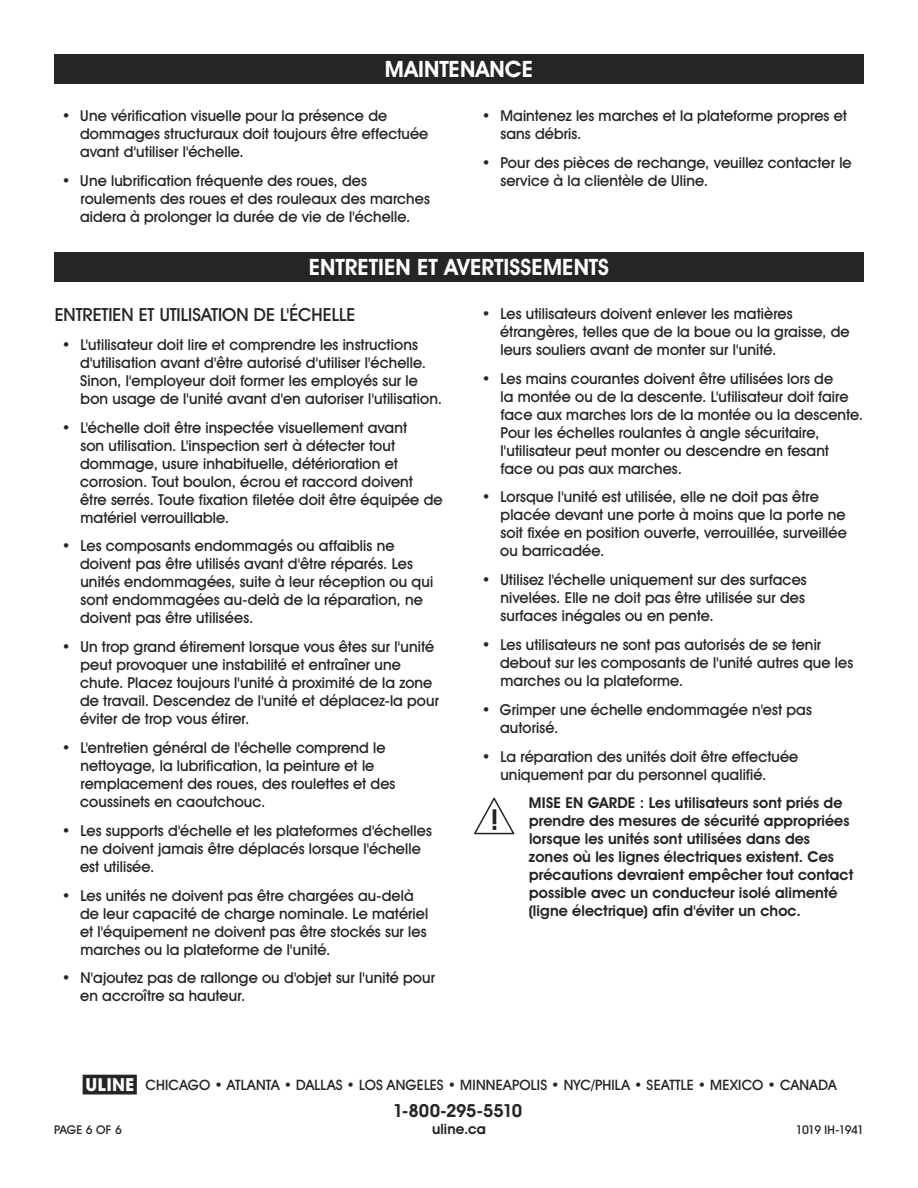
<style>
.page{position:relative;width:918px;height:1188px;background:#fff}
.page>*{position:absolute;margin:0;border:0;box-sizing:border-box;transform-origin:0 0}
.t1{font:700 22.5px "Uline Two Knine";letter-spacing:.005em;color:#fff}
.t2{font:18px "Uline Two Knine";letter-spacing:-.005em;color:#252525}
.t3{font:700 18px "Uline Two Knine";letter-spacing:-.02em;color:#252525}
.t4{font:15px/18px "Uline Two Knine";letter-spacing:.005em;color:#252525}
.t5{font:700 15px/18px "Uline Two Knine";letter-spacing:.005em;color:#252525}
.t6{font:14.25px "Uline Two Knine";letter-spacing:.01em;color:#252525}
.t7{font:700 14.25px "Uline Two Knine";letter-spacing:.01em;color:#252525}
.t8{font:12px "Uline Two Knine";letter-spacing:-.045em;color:#252525}
.s1{font-size:18px}
</style>
<div class="page">
<div style="left:54px;top:54px;width:810px;height:30px;background:#252525"></div>
<div style="left:54px;top:252px;width:810px;height:30px;background:#252525"></div>
<svg style="left:474px;top:798px;width:40px;height:36px"></svg>
<h1 class="t1" style="left:385px;top:56px;width:150px">MAINTENANCE</h1>
<p class="t4" style="left:80px;top:106px;width:350px;text-indent:-18px">• Une vérification visuelle pour la présence de dommages structuraux doit toujours être effectuée avant d'utiliser l'échelle.</p>
<p class="t4" style="left:80px;top:171px;width:351px;text-indent:-18px">• Une lubrification fréquente des roues, des roulements des roues et des rouleaux des marches aidera à prolonger la durée de vie de l'échelle.</p>
<p class="t4" style="left:500px;top:106px;width:348px;text-indent:-19px">• Maintenez les marches et la plateforme propres et sans débris.</p>
<p class="t4" style="left:500px;top:153px;width:353px;text-indent:-19px">• Pour des pièces de rechange, veuillez contacter le service à la clientèle de Uline.</p>
<h1 class="t1" style="left:309px;top:254px;width:302px">ENTRETIEN ET AVERTISSEMENTS</h1>
<p class="t2" style="left:55px;top:304px;width:302px">ENTRETIEN ET UTILISATION DE L'ÉCHELLE</p>
<p class="t4" style="left:80px;top:335px;width:364px;text-indent:-18px">• L'utilisateur doit lire et comprendre les instructions d'utilisation avant d'être autorisé d'utiliser l'échelle.<br>Sinon, l'employeur doit former les employés sur le bon usage de l'unité avant d'en autoriser l'utilisation.</p>
<p class="t4" style="left:80px;top:418px;width:364px;text-indent:-18px">• L'échelle doit être inspectée visuellement avant<br>son utilisation. L'inspection sert à détecter tout dommage, usure inhabituelle, détérioration et corrosion. Tout boulon, écrou et raccord doivent être serrés. Toute fixation filetée doit être équipée de matériel verrouillable.</p>
<p class="t4" style="left:80px;top:537px;width:355px;text-indent:-18px">• Les composants endommagés ou affaiblis ne doivent pas être utilisés avant d'être réparés. Les unités endommagées, suite à leur réception ou qui sont endommagées au-delà de la réparation, ne doivent pas être utilisées.</p>
<p class="t4" style="left:80px;top:638px;width:360px;text-indent:-18px">• Un trop grand étirement lorsque vous êtes sur l'unité peut provoquer une instabilité et entraîner une chute. Placez toujours l'unité à proximité de la zone de travail. Descendez de l'unité et déplacez-la pour éviter de trop vous étirer.</p>
<p class="t4" style="left:80px;top:739px;width:317px;text-indent:-18px">• L'entretien général de l'échelle comprend le nettoyage, la lubrification, la peinture et le remplacement des roues, des roulettes et des coussinets en caoutchouc.</p>
<p class="t4" style="left:80px;top:821px;width:353px;text-indent:-18px">• Les supports d'échelle et les plateformes d'échelles ne doivent jamais être déplacés lorsque l'échelle est utilisée.</p>
<p class="t4" style="left:80px;top:886px;width:350px;text-indent:-18px">• Les unités ne doivent pas être chargées au-delà de leur capacité de charge nominale. Le matériel et l'équipement ne doivent pas être stockés sur les marches ou la plateforme de l'unité.</p>
<p class="t4" style="left:80px;top:969px;width:356px;text-indent:-18px">• N'ajoutez pas de rallonge ou d'objet sur l'unité pour en accroître sa hauteur.</p>
<p class="t4" style="left:500px;top:304px;width:351px;text-indent:-18px">• Les utilisateurs doivent enlever les matières étrangères, telles que de la boue ou la graisse, de leurs souliers avant de monter sur l'unité.</p>
<p class="t4" style="left:500px;top:369px;width:364px;text-indent:-19px">• Les mains courantes doivent être utilisées lors de<br>la montée ou de la descente. L'utilisateur doit faire face aux marches lors de la montée ou la descente.<br>Pour les échelles roulantes à angle sécuritaire, l'utilisateur peut monter ou descendre en fesant face ou pas aux marches.</p>
<p class="t4" style="left:500px;top:488px;width:348px;text-indent:-18px">• Lorsque l'unité est utilisée, elle ne doit pas être placée devant une porte à moins que la porte ne soit fixée en position ouverte, verrouillée, surveillée ou barricadée.</p>
<p class="t4" style="left:500px;top:571px;width:308px;text-align:justify;text-indent:-19px">• Utilisez l'échelle uniquement sur des surfaces nivelées. Elle ne doit pas être utilisée sur des surfaces inégales ou en pente.</p>
<p class="t4" style="left:500px;top:635px;width:355px;text-indent:-18px">• Les utilisateurs ne sont pas autorisés de se tenir debout sur les composants de l'unité autres que les marches ou la plateforme.</p>
<p class="t4" style="left:500px;top:700px;width:313px;text-indent:-18px">• Grimper une échelle endommagée n'est pas autorisé.</p>
<p class="t4" style="left:500px;top:747px;width:300px;text-indent:-18px">• La réparation des unités doit être effectuée uniquement par du personnel qualifié.</p>
<p class="t5" style="left:529px;top:794px;width:326px">MISE EN GARDE : Les utilisateurs sont priés de prendre des mesures de sécurité appropriées lorsque les unités sont utilisées dans des<br>zones où les lignes électriques existent. Ces précautions devraient empêcher tout contact possible avec un conducteur isolé alimenté (ligne électrique) afin d'éviter un choc.</p>
<p class="t6" style="left:83px;top:1076px;width:755px"><span class="s1">π</span> CHICAGO • ATLANTA • DALLAS • LOS ANGELES • MINNEAPOLIS • NYC/PHILA • SEATTLE • MEXICO • CANADA</p>
<p class="t3" style="left:393px;top:1099px;width:131px">1-800-295-5510</p>
<p class="t7" style="left:432px;top:1120px;width:55px">uline.ca</p>
<p class="t8" style="left:54px;top:1122px;width:69px">PAGE 6 OF 6</p>
<p class="t8" style="left:796px;top:1122px;width:70px">1019 IH-1941</p>
</div>
